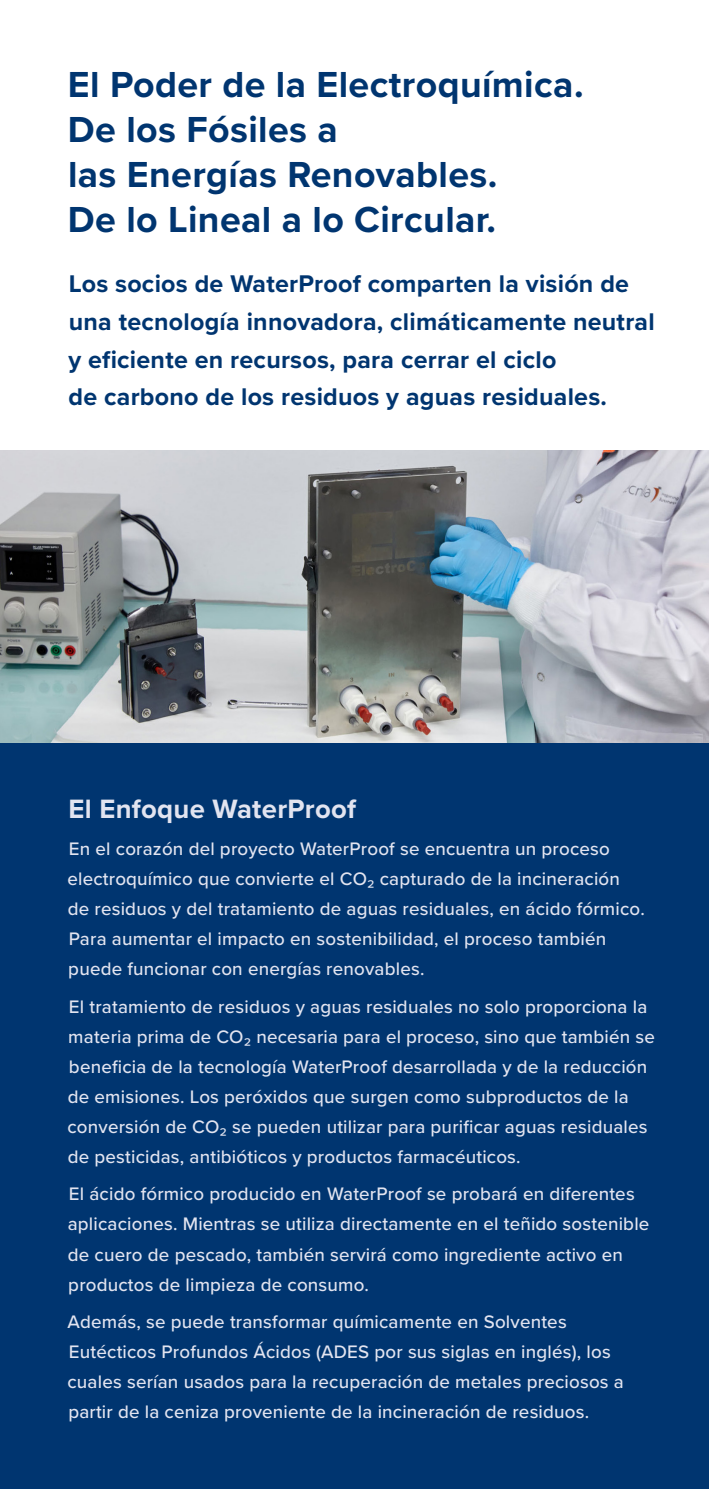
<style>
.page{position:relative;width:709px;height:1489px;background:#fff}
.page>*{position:absolute;margin:0;border:0;box-sizing:border-box;transform-origin:0 0}
.t1{font:700 37.5px/45px "Proxima Nova";letter-spacing:.01em;color:#003570}
.t2{font:700 27.5px "Proxima Nova";letter-spacing:.01em;color:#e2e4f0}
.t3{font:700 25px/37.5px "Proxima Nova";letter-spacing:.01em;color:#003570}
.t4{font:500 18.75px/30px "Proxima Nova";letter-spacing:.01em;color:#e2e4f0}
</style>
<div class="page">
<div style="left:0;top:742px;width:709px;height:746px;background:#003570"></div>
<img style="left:0;top:450px;width:709px;height:292px">
<h1 class="t1" style="left:68px;top:61px;width:517px">El Poder de la Electroquímica.<br>De los Fósiles a<br>las Energías Renovables.<br>De lo Lineal a lo Circular.</h1>
<h3 class="t3" style="left:68px;top:265px;width:588px">Los socios de WaterProof comparten la visión de una tecnología innovadora, climáticamente neutral y eficiente en recursos, para cerrar el ciclo<br>de carbono de los residuos y aguas residuales.</h3>
<h2 class="t2" style="left:69px;top:788px;width:289px">El Enfoque WaterProof</h2>
<p class="t4" style="left:67px;top:833px;width:579px">En el corazón del proyecto WaterProof se encuentra un proceso electroquímico que convierte el CO₂ capturado de la incineración de residuos y del tratamiento de aguas residuales, en ácido fórmico.<br>Para aumentar el impacto en sostenibilidad, el proceso también puede funcionar con energías renovables.</p>
<p class="t4" style="left:67px;top:990px;width:589px">El tratamiento de residuos y aguas residuales no solo proporciona la materia prima de CO₂ necesaria para el proceso, sino que también se beneficia de la tecnología WaterProof desarrollada y de la reducción de emisiones. Los peróxidos que surgen como subproductos de la conversión de CO₂ se pueden utilizar para purificar aguas residuales de pesticidas, antibióticos y productos farmacéuticos.</p>
<p class="t4" style="left:68px;top:1178px;width:583px">El ácido fórmico producido en WaterProof se probará en diferentes aplicaciones. Mientras se utiliza directamente en el teñido sostenible de cuero de pescado, también servirá como ingrediente activo en productos de limpieza de consumo.</p>
<p class="t4" style="left:67px;top:1305px;width:558px">Además, se puede transformar químicamente en Solventes Eutécticos Profundos Ácidos (ADES por sus siglas en inglés), los cuales serían usados para la recuperación de metales preciosos a partir de la ceniza proveniente de la incineración de residuos.</p>
</div>
